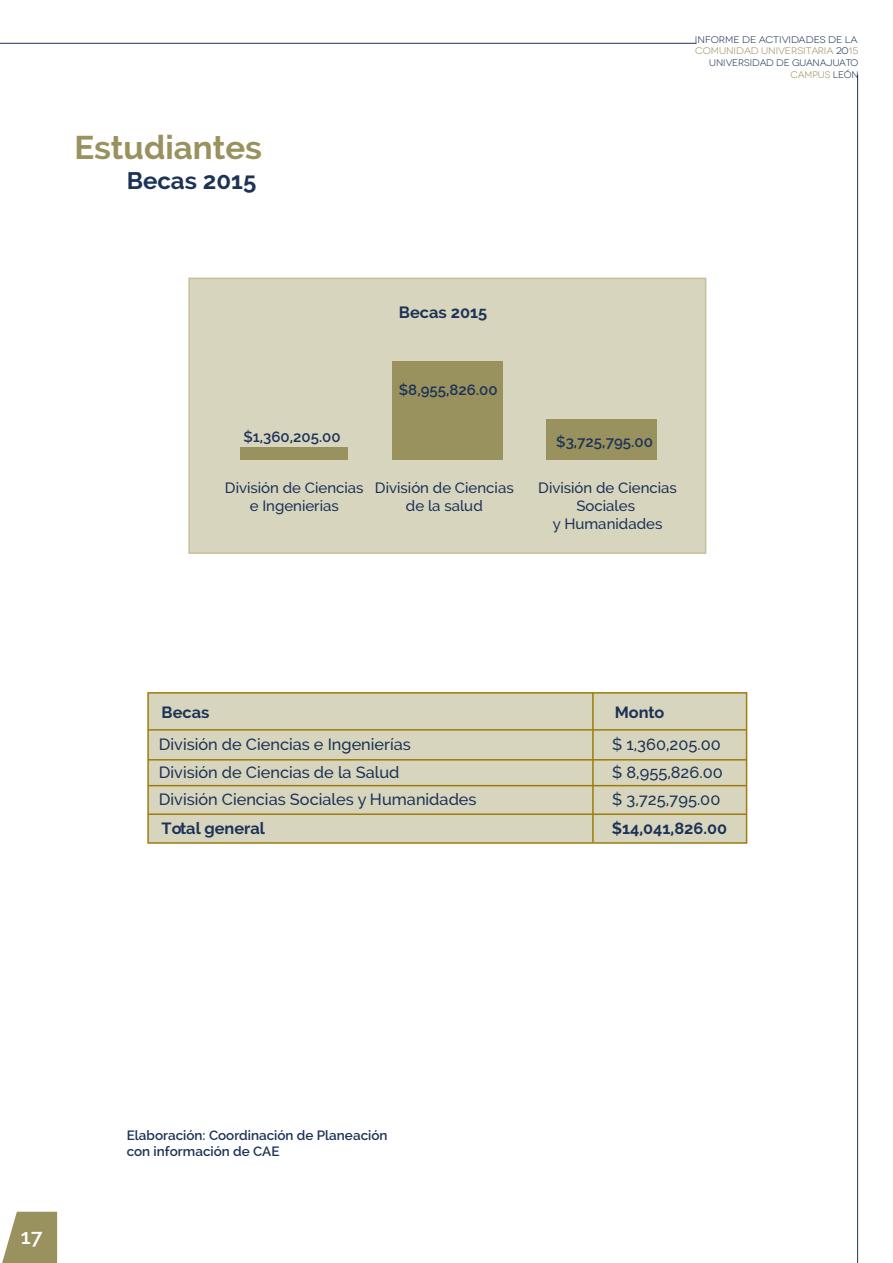
<style>
.page{position:relative;width:893px;height:1263px;background:#fff}
.page>*{position:absolute;margin:0;border:0;box-sizing:border-box;transform-origin:0 0}
.t1{font:700 33px "Raleway";color:#99915e}
.t2{font:700 24px "Raleway";color:#1c3357}
.t3{font:600 21px "Raleway";color:#fff}
.t4{font:500 16.35px/27.2px "Raleway";color:#1c3357}
.t5{font:700 16.35px "Raleway";color:#1c3357}
.t6{font:500 15px/18px "Raleway";color:#1c3357;text-align:center}
.t7{font:600 15px "Raleway";color:#1c3357}
.t8{font:600 13.5px/16.2px "Raleway";color:#1c3357}
.t9{font:9.6px "Novecentowide";color:#99915e;scale:1.04 1}
.t10{font:9.6px "Novecentowide";color:#1c3357;scale:1.05 1}
.t11{font:9.6px "Novecentowide";color:#1c3357}
.t12{font:9.6px "Novecentowide";color:#99915e}
.s1{color:#1c3357}
</style>
<div class="page">
<svg style="left:2px;top:1212px;width:55px;height:51px;background:#a69f73"></svg>
<hr style="left:0;top:43px;width:696px;height:1px;background:#1c3357">
<hr style="left:857px;top:74px;width:1px;height:1189px;background:#1c3357">
<div style="left:188px;top:278px;width:518px;height:276px;background:#d8d5be;border:2px solid #c5c09c"></div>
<div style="left:241px;top:447px;width:107px;height:12px;background:#99915e"></div>
<div style="left:392px;top:361px;width:111px;height:98px;background:#99915e"></div>
<div style="left:546px;top:419px;width:111px;height:40px;background:#99915e"></div>
<div style="left:147px;top:692px;width:600px;height:152px;background:#d8d5be;border:2px solid #9c7c0c"></div>
<hr style="left:148px;top:729px;width:599px;height:2px;background:#9c7c0c">
<hr style="left:148px;top:759px;width:599px;height:1px;background:#9c7c0c">
<hr style="left:148px;top:785px;width:599px;height:1px;background:#9c7c0c">
<hr style="left:148px;top:813px;width:599px;height:2px;background:#9c7c0c">
<hr style="left:592px;top:693px;width:2px;height:150px;background:#9c7c0c">
<h1 class="t1" style="left:74px;top:128px;width:189px">Estudiantes</h1>
<h2 class="t2" style="left:127px;top:167px;width:131px">Becas 2015</h2>
<p class="t10" style="left:695px;top:34px;width:156px">INFORME DE ACTIVIDADES DE LA</p>
<p class="t12" style="left:791px;top:69px;width:70px">CAMPUS <span class="s1">LEÓN</span></p>
<p class="t9" style="left:695px;top:45px;width:158px">COMUNIDAD UNIVERSITARIA <span class="s1">20</span>15</p>
<p class="t11" style="left:709px;top:57px;width:150px">UNIVERSIDAD DE GUANAJUATO</p>
<p class="t5" style="left:399px;top:302px;width:90px">Becas 2015</p>
<p class="t7" style="left:399px;top:381px;width:100px">$8,955,826.00</p>
<p class="t7" style="left:243px;top:428px;width:99px">$1,360,205.00</p>
<p class="t7" style="left:556px;top:433px;width:98px">$3,725,795.00</p>
<p class="t6" style="left:225px;top:479px;width:140px">División de Ciencias e Ingenierias</p>
<p class="t6" style="left:375px;top:479px;width:140px">División de Ciencias de la salud</p>
<p class="t6" style="left:538px;top:479px;width:140px">División de Ciencias<br>Sociales<br>y Humanidades</p>
<p class="t5" style="left:162px;top:703px;width:49px">Becas</p>
<p class="t5" style="left:615px;top:703px;width:51px">Monto</p>
<p class="t4" style="left:612px;top:731px;width:112px;text-align:justify">$ 1,360,205.00 $ 8,955,826.00 $ 3,725,795.00</p>
<p class="t5" style="left:162px;top:819px;width:105px">Total general</p>
<p class="t5" style="left:612px;top:819px;width:117px">$14,041,826.00</p>
<p class="t4" style="left:159px;top:731px;width:319px">División de Ciencias e Ingenierías<br>División de Ciencias de la Salud<br>División Ciencias Sociales y Humanidades</p>
<p class="t3" style="left:21px;top:1225px;width:23px">17</p>
<p class="t8" style="left:127px;top:1127px;width:262px">Elaboración: Coordinación de Planeación con información de CAE</p>
</div>
